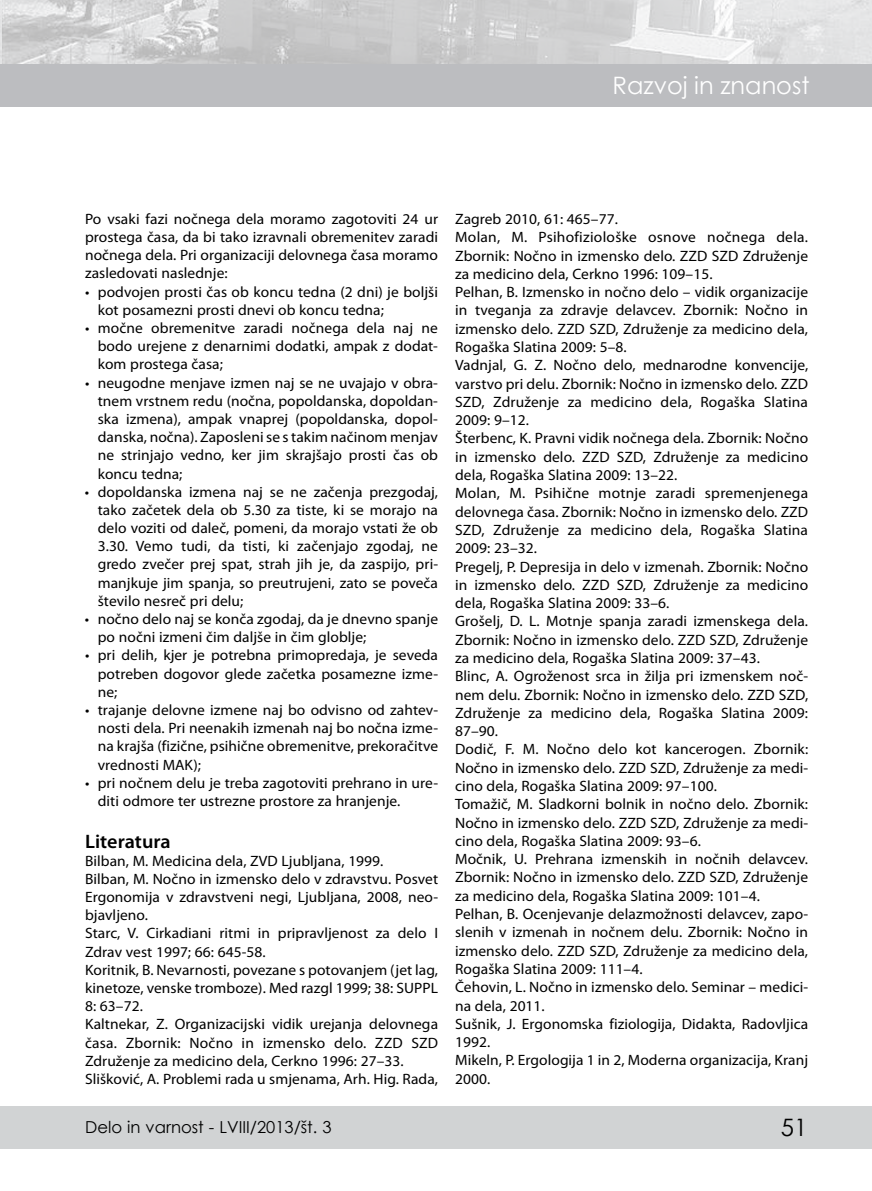
<style>
.page{position:relative;width:872px;height:1191px;background:#fff}
.page>*{position:absolute;margin:0;border:0;box-sizing:border-box;transform-origin:0 0}
.t1{font:24px "Century Gothic";color:#fff}
.t2{font:24px "Century Gothic";color:#000}
.t3{font:600 19.5px "Myriad Pro";color:#000}
.t4{font:16.5px "Century Gothic";color:#000}
.t5{font:15px/18.3px "Myriad Pro";letter-spacing:.005em;color:#000;text-align:justify}
</style>
<div class="page">
<div style="left:0;top:1106px;width:872px;height:42px;background:#d1d3d4"></div>
<img style="left:0;top:0;width:1px;height:64px">
<hr style="left:0;top:64px;width:1px;height:42px;background:#bcbdc0">
<img style="left:3px;top:0;width:869px;height:64px">
<div style="left:1px;top:64px;width:871px;height:42px;background:#bcbdc0"></div>
<h1 class="t1" style="left:612px;top:69px;width:198px">Razvoj in znanost</h1>
<p class="t5" style="left:85px;top:210px;width:354px">Po vsaki fazi nočnega dela moramo zagotoviti 24 ur prostega časa, da bi tako izravnali obremenitev zaradi nočnega dela. Pri organizaciji delovnega časa moramo zasledovati naslednje:</p>
<p class="t5" style="left:98px;top:282px;width:342px;text-indent:-13px">• podvojen prosti čas ob koncu tedna (2 dni) je boljši kot posamezni prosti dnevi ob koncu tedna;</p>
<p class="t5" style="left:98px;top:319px;width:342px;text-indent:-13px">• močne obremenitve zaradi nočnega dela naj ne bodo urejene z denarnimi dodatki, ampak z dodat&shy;kom prostega časa;</p>
<p class="t5" style="left:98px;top:373px;width:342px;text-indent:-13px">• neugodne menjave izmen naj se ne uvajajo v obra&shy;tnem vrstnem redu (nočna, popoldanska, dopoldan&shy;ska izmena), ampak vnaprej (popoldanska, dopol&shy;danska, nočna). Zaposleni se s takim načinom menjav ne strinjajo vedno, ker jim skrajšajo prosti čas ob koncu tedna;</p>
<p class="t5" style="left:98px;top:482px;width:342px;text-indent:-13px">• dopoldanska izmena naj se ne začenja prezgodaj, tako začetek dela ob 5.30 za tiste, ki se morajo na delo voziti od daleč, pomeni, da morajo vstati že ob 3.30. Vemo tudi, da tisti, ki začenjajo zgodaj, ne gredo zvečer prej spat, strah jih je, da zaspijo, pri&shy;manjkuje jim spanja, so preutrujeni, zato se poveča število nesreč pri delu;</p>
<p class="t5" style="left:98px;top:609px;width:342px;text-indent:-13px">• nočno delo naj se konča zgodaj, da je dnevno spanje po nočni izmeni čim daljše in čim globlje;</p>
<p class="t5" style="left:98px;top:646px;width:342px;text-indent:-13px">• pri delih, kjer je potrebna primopredaja, je seveda potreben dogovor glede začetka posamezne izme&shy;ne;</p>
<p class="t5" style="left:98px;top:700px;width:342px;text-indent:-13px">• trajanje delovne izmene naj bo odvisno od zahtev&shy;nosti dela. Pri neenakih izmenah naj bo nočna izme&shy;na krajša (fizične, psihične obremenitve, prekoračitve vrednosti MAK);</p>
<p class="t5" style="left:98px;top:773px;width:342px;text-indent:-13px">• pri nočnem delu je treba zagotoviti prehrano in ure&shy;diti odmore ter ustrezne prostore za hranjenje.</p>
<h2 class="t3" style="left:85px;top:828px;width:87px">Literatura</h2>
<p class="t5" style="left:85px;top:851px;width:355px;text-align:left">Bilban, M. Medicina dela, ZVD Ljubljana, 1999.<br>Bilban, M. Nočno in izmensko delo v zdravstvu. Posvet Ergonomija v zdravstveni negi, Ljubljana, 2008, neo&shy;bjavljeno.<br>Starc, V. Cirkadiani ritmi in pripravljenost za delo I Zdrav vest 1997; 66: 645-58.<br>Koritnik, B. Nevarnosti, povezane s potovanjem (jet lag, kinetoze, venske tromboze). Med razgl 1999; 38: SUPPL 8: 63–72.<br>Kaltnekar, Z. Organizacijski vidik urejanja delovnega časa. Zbornik: Nočno in izmensko delo. ZZD SZD Združenje za medicino dela, Cerkno 1996: 27–33.<br>Slišković, A. Problemi rada u smjenama, Arh. Hig. Rada,</p>
<p class="t5" style="left:455px;top:209px;width:355px;text-align:left">Zagreb 2010, 61: 465–77.<br>Molan, M. Psihofiziološke osnove nočnega dela.<br>Zbornik: Nočno in izmensko delo. ZZD SZD Združenje za medicino dela, Cerkno 1996: 109–15.<br>Pelhan, B. Izmensko in nočno delo – vidik organizacije in tveganja za zdravje delavcev. Zbornik: Nočno in izmensko delo. ZZD SZD, Združenje za medicino dela, Rogaška Slatina 2009: 5–8.<br>Vadnjal, G. Z. Nočno delo, mednarodne konvencije, varstvo pri delu. Zbornik: Nočno in izmensko delo. ZZD SZD, Združenje za medicino dela, Rogaška Slatina 2009: 9–12.<br>Šterbenc, K. Pravni vidik nočnega dela. Zbornik: Nočno in izmensko delo. ZZD SZD, Združenje za medicino dela, Rogaška Slatina 2009: 13–22.<br>Molan, M. Psihične motnje zaradi spremenjenega delovnega časa. Zbornik: Nočno in izmensko delo. ZZD SZD, Združenje za medicino dela, Rogaška Slatina 2009: 23–32.<br>Pregelj, P. Depresija in delo v izmenah. Zbornik: Nočno in izmensko delo. ZZD SZD, Združenje za medicino dela, Rogaška Slatina 2009: 33–6.<br>Grošelj, D. L. Motnje spanja zaradi izmenskega dela.<br>Zbornik: Nočno in izmensko delo. ZZD SZD, Združenje za medicino dela, Rogaška Slatina 2009: 37–43.<br>Blinc, A. Ogroženost srca in žilja pri izmenskem noč&shy;nem delu. Zbornik: Nočno in izmensko delo. ZZD SZD, Združenje za medicino dela, Rogaška Slatina 2009:<br>87–90.<br>Dodič, F. M. Nočno delo kot kancerogen. Zbornik:<br>Nočno in izmensko delo. ZZD SZD, Združenje za medi&shy;cino dela, Rogaška Slatina 2009: 97–100.<br>Tomažič, M. Sladkorni bolnik in nočno delo. Zbornik:<br>Nočno in izmensko delo. ZZD SZD, Združenje za medi&shy;cino dela, Rogaška Slatina 2009: 93–6.<br>Močnik, U. Prehrana izmenskih in nočnih delavcev.<br>Zbornik: Nočno in izmensko delo. ZZD SZD, Združenje za medicino dela, Rogaška Slatina 2009: 101–4.<br>Pelhan, B. Ocenjevanje delazmožnosti delavcev, zapo&shy;slenih v izmenah in nočnem delu. Zbornik: Nočno in izmensko delo. ZZD SZD, Združenje za medicino dela, Rogaška Slatina 2009: 111–4.<br>Čehovin, L. Nočno in izmensko delo. Seminar – medici&shy;na dela, 2011.<br>Sušnik, J. Ergonomska fiziologija, Didakta, Radovljica 1992.<br>Mikeln, P. Ergologija 1 in 2, Moderna organizacija, Kranj 2000.</p>
<p class="t4" style="left:85px;top:1115px;width:248px">Delo in varnost - LVIII/2013/št. 3</p>
<h1 class="t2" style="left:780px;top:1110px;width:28px">51</h1>
</div>
